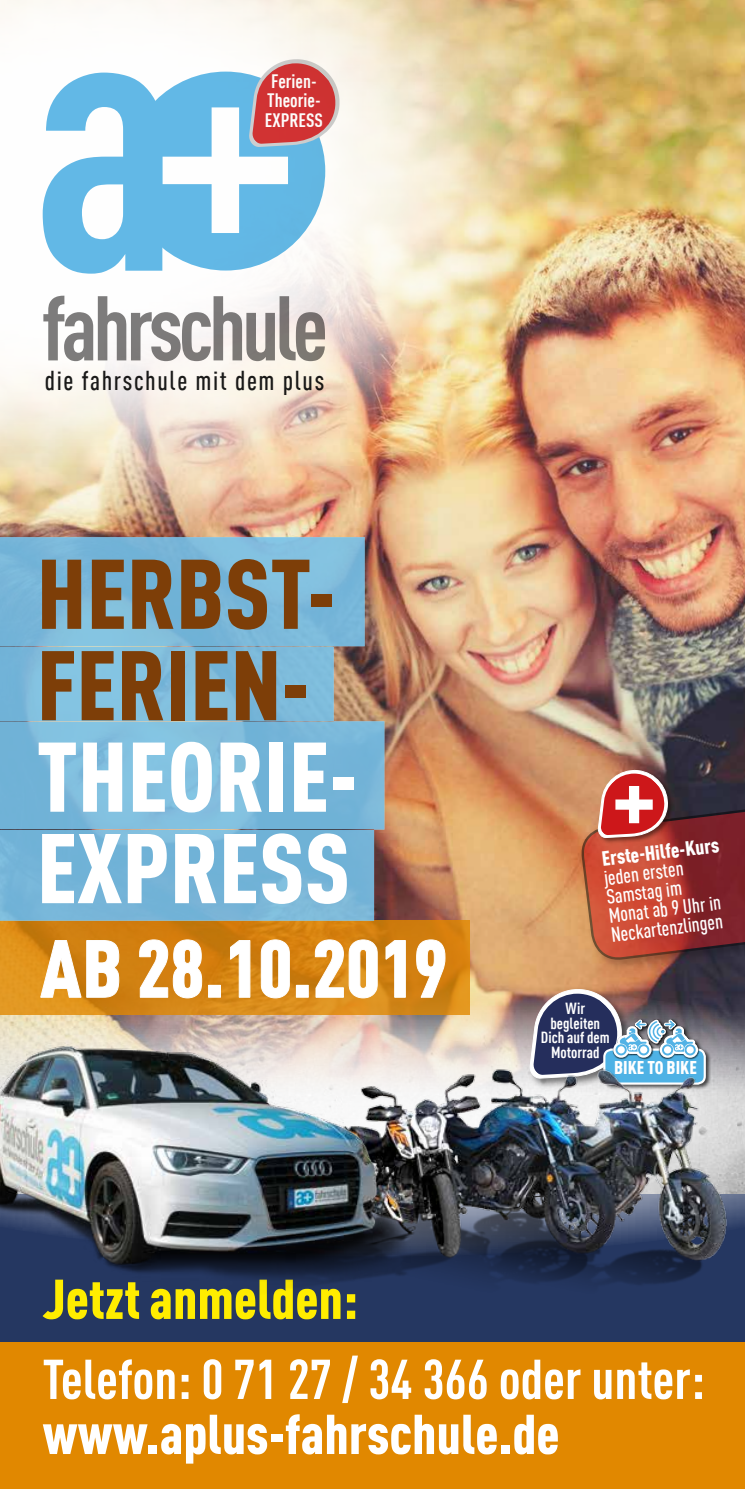
<style>
.page{position:relative;width:745px;height:1489px;background:#fff}
.page>*{position:absolute;margin:0;border:0;box-sizing:border-box;transform-origin:0 0}
.t1{font:700 101px "MPDIN Pro Cond";color:#fff}
.t2{font:900 97.25px/91.5px "MPDIN Pro Cond";color:#fff}
.t3{font:900 97.25px/91.5px "MPDIN Pro Cond";color:#7d3e08}
.t4{font:700 90.25px "MPDIN Pro Cond";letter-spacing:-.05em;color:#706f6f}
.t5{font:900 79.75px "MPDIN Pro Cond";color:#fff}
.t6{font:700 55.25px "MPDIN Pro Cond";color:#fff}
.t7{font:900 55.25px "MPDIN Pro Cond";color:#fff}
.t8{font:900 55.25px "MPDIN Pro Cond";color:#ffed00}
.t9{font:500 26.75px "MPDIN Pro Cond";letter-spacing:.06em;color:#000}
.t10{font:500 20.25px/19px "MPDIN Pro Cond";color:#fff}
.t11{font:900 20.25px "MPDIN Pro Cond";color:#fff}
.t12{font:700 19px/19px "MPDIN Pro Cond";color:#fff;text-align:center}
.t13{font:900 18px "MPDIN Pro Cond";color:#fff}
.t14{font:700 15.75px/14.8px "MPDIN Pro Cond";color:#fff;text-align:center}
</style>
<div class="page">
<img style="left:384px;top:0;width:360px;height:984px">
<img style="left:0;top:452px;width:508px;height:91px">
<img style="left:0;top:0;width:577px;height:452px">
<svg style="left:43px;top:57px;width:298px;height:217px"></svg>
<div style="left:0;top:1194px;width:744px;height:294px;background:#e18800"></div>
<div style="left:0;top:1194px;width:744px;height:147px;background:#253761"></div>
<svg style="left:579px;top:768px;width:165px;height:205px;background:#9d4239"></svg>
<svg style="left:462px;top:984px;width:282px;height:50px;background:#9c8575"></svg>
<svg style="left:0;top:919px;width:469px;height:95px;background:#d18215"></svg>
<svg style="left:40px;top:939px;width:79px;height:45px;background:#d38b26"></svg>
<svg style="left:139px;top:939px;width:63px;height:45px;background:#d88d29"></svg>
<svg style="left:230px;top:939px;width:20px;height:45px"></svg>
<svg style="left:260px;top:939px;width:30px;height:45px"></svg>
<svg style="left:314px;top:939px;width:63px;height:45px;background:#db932c"></svg>
<svg style="left:385px;top:939px;width:21px;height:45px"></svg>
<svg style="left:415px;top:939px;width:30px;height:45px"></svg>
<svg style="left:0;top:537px;width:384px;height:383px;background:#7bb6d5"></svg>
<svg style="left:529px;top:987px;width:174px;height:47px;background:#675f6d"></svg>
<img style="left:462px;top:1034px;width:282px;height:251px">
<img style="left:0;top:984px;width:462px;height:358px">
<p class="t12" style="left:265px;top:71px;width:59px">Ferien-<br>Theorie-<br>EXPRESS</p>
<h3 class="t4" style="left:42px;top:265px;width:288px">fahrschule</h3>
<h3 class="t9" style="left:45px;top:362px;width:281px">die fahrschule mit dem plus</h3>
<h2 class="t3" style="left:37px;top:542px;width:300px">HERBST-<br>FERIEN-</h2>
<h2 class="t2" style="left:37px;top:725px;width:322px">THEORIE-<br>EXPRESS</h2>
<h3 class="t5" style="left:40px;top:911px;width:408px">AB 28.10.2019</h3>
<h1 class="t1" style="left:610px;top:727px;width:48px">+</h1>
<p class="t11" style="left:599px;top:844px;width:119px;rotate:-7deg">Erste-Hilfe-Kurs</p>
<p class="t10" style="left:602px;top:867px;width:114px;rotate:-7deg">jeden ersten<br>Samstag im<br>Monat ab 9 Uhr in<br>Neckartenzlingen</p>
<p class="t14" style="left:540px;top:999px;width:70px">Wir begleiten<br>Dich auf dem<br>Motorrad</p>
<p class="t13" style="left:613px;top:1054px;width:84px">BIKE TO BIKE</p>
<h3 class="t8" style="left:43px;top:1259px;width:317px">Jetzt anmelden:</h3>
<h3 class="t6" style="left:43px;top:1340px;width:663px">Telefon: 0 71 27 / 34 366 oder unter:</h3>
<h3 class="t7" style="left:43px;top:1394px;width:518px">www.aplus-fahrschule.de</h3>
</div>
